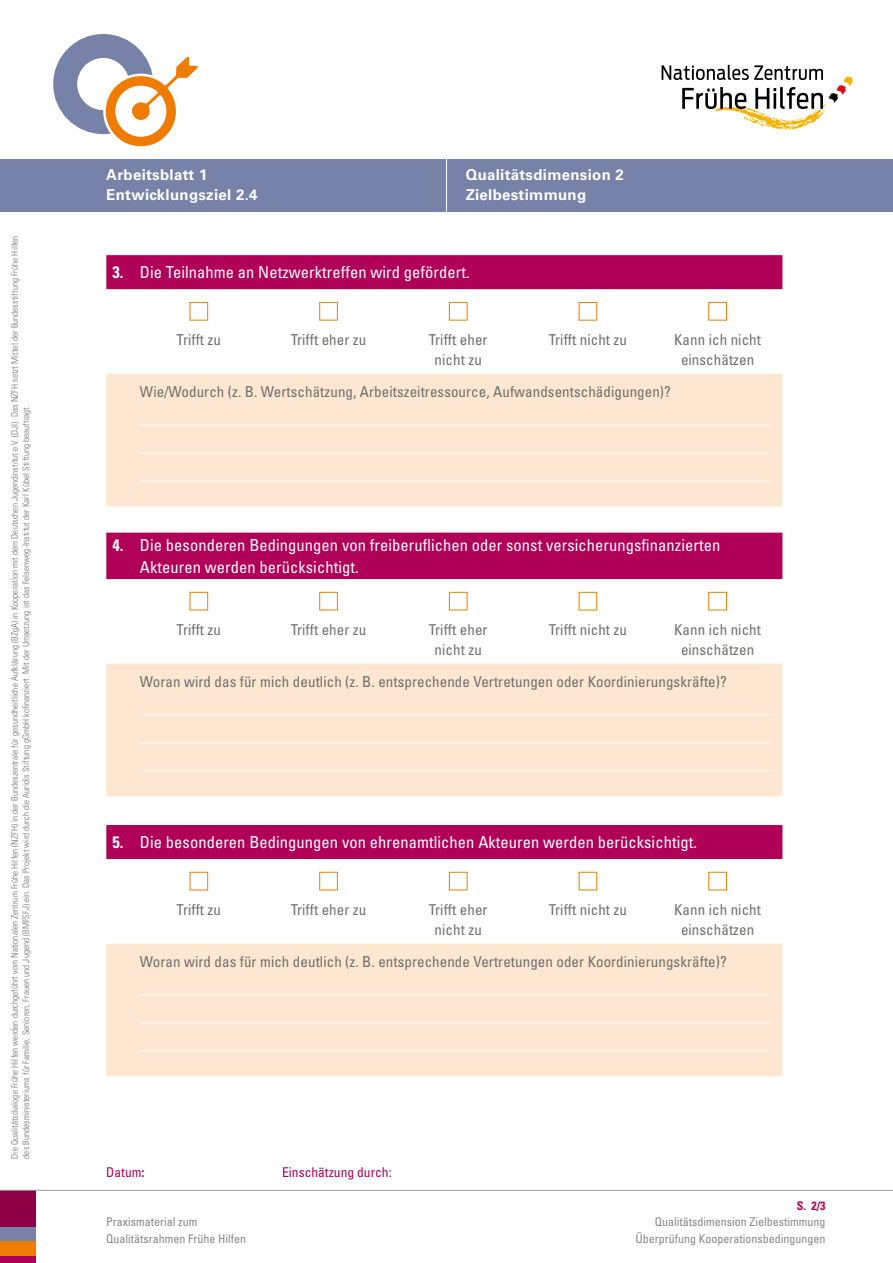
<style>
.page{position:relative;width:893px;height:1263px;background:#fff}
.page>*{position:absolute;margin:0;border:0;box-sizing:border-box;transform-origin:0 0}
.p_TKopf{font:condensed 16.5px/22.5px "Univers LT Std";letter-spacing:.005em;color:#fff}
.p_TKopf-2{font:700 condensed 16.5px "Univers LT Std";color:#fff}
.Text_Univers_10_13_pt{font:condensed 15px/19.5px "Univers LT Std";letter-spacing:.005em;color:#6f6f6e;text-align:center}
.t1{font:700 15px/19.5px "Univers LT Std";letter-spacing:.02em;color:#fff}
.t2{font:condensed 13.5px "Univers LT Std";color:#b10057}
.t3{font:condensed 12px/16.5px "Univers LT Std";color:#878786;text-align:right}
.t4{font:700 condensed 12px "Univers LT Std";color:#b10057}
.t5{font:300 condensed 9px/11.2px "Univers LT Std";letter-spacing:.01em;color:#6f6f6e}
.s1{font-weight:700}
</style>
<div class="page">
<div style="left:0;top:1255px;width:35px;height:8px;background:#b10057"></div>
<div style="left:0;top:1191px;width:35px;height:36px;background:#8d0044"></div>
<div style="left:0;top:1227px;width:35px;height:14px;background:#7782a8"></div>
<div style="left:0;top:1241px;width:35px;height:14px;background:#ef7c00"></div>
<div style="left:0;top:159px;width:893px;height:53px;background:#7782a8"></div>
<hr style="left:446px;top:147px;width:1px;height:74px;background:#fff">
<hr style="left:0;top:1190px;width:893px;height:1px;background:#9c9d9d">
<div style="left:53px;top:34px;width:100px;height:100px;border:24px solid #7682a7;border-radius:50%"></div>
<svg style="left:101px;top:52px;width:97px;height:95px"></svg>
<svg style="left:662px;top:65px;width:191px;height:65px"></svg>
<div style="left:106px;top:255px;width:676px;height:34px;background:#b10057"></div>
<div style="left:106px;top:374px;width:676px;height:132px;background:#fde7d1"></div>
<svg style="left:189px;top:302px;width:19px;height:19px"></svg>
<svg style="left:319px;top:302px;width:19px;height:19px"></svg>
<svg style="left:449px;top:302px;width:19px;height:19px"></svg>
<svg style="left:579px;top:302px;width:18px;height:19px"></svg>
<svg style="left:708px;top:302px;width:19px;height:19px"></svg>
<hr style="left:140px;top:425px;width:631px;height:1px;background:#fff">
<hr style="left:140px;top:453px;width:631px;height:1px;background:#fff">
<hr style="left:140px;top:481px;width:631px;height:1px;background:#fff">
<div style="left:106px;top:533px;width:676px;height:46px;background:#b10057"></div>
<div style="left:106px;top:664px;width:676px;height:132px;background:#fde7d1"></div>
<svg style="left:189px;top:592px;width:19px;height:18px"></svg>
<svg style="left:319px;top:592px;width:19px;height:18px"></svg>
<svg style="left:449px;top:592px;width:19px;height:18px"></svg>
<svg style="left:579px;top:592px;width:18px;height:18px"></svg>
<svg style="left:708px;top:592px;width:19px;height:18px"></svg>
<hr style="left:140px;top:715px;width:631px;height:1px;background:#fff">
<hr style="left:140px;top:743px;width:631px;height:1px;background:#fff">
<hr style="left:140px;top:771px;width:631px;height:1px;background:#fff">
<div style="left:106px;top:825px;width:676px;height:34px;background:#b10057"></div>
<div style="left:106px;top:944px;width:676px;height:132px;background:#fde7d1"></div>
<svg style="left:189px;top:872px;width:19px;height:18px"></svg>
<svg style="left:319px;top:872px;width:19px;height:18px"></svg>
<svg style="left:449px;top:872px;width:19px;height:18px"></svg>
<svg style="left:579px;top:872px;width:18px;height:18px"></svg>
<svg style="left:708px;top:872px;width:19px;height:18px"></svg>
<hr style="left:140px;top:994px;width:631px;height:1px;background:#fff">
<hr style="left:140px;top:1022px;width:631px;height:1px;background:#fff">
<hr style="left:140px;top:1050px;width:631px;height:1px;background:#fff">
<p class="t5" style="left:9px;top:1158px;width:924px;rotate:-90deg">Die Qualitätsdialoge Frühe Hilfen werden durchgeführt vom Nationalen Zentrum Frühe Hilfen (NZFH) in der Bundeszentrale für gesundheitliche Aufklärung (BZgA) in Kooperation mit dem Deutschen Jugendinstitut e.V. (DJI). Das NZFH setzt Mittel der Bundesstiftung Frühe Hilfen des Bundesministeriums für Familie, Senioren, Frauen und Jugend (BMFSFJ) ein. Das Projekt wird durch die Auridis Stiftung gGmbH kofinanziert. Mit der Umsetzung ist das Felsenweg-Institut der Karl Kübel Stiftung beauftragt.</p>
<p class="t1" style="left:106px;top:165px;width:153px">Arbeitsblatt 1<br>Entwicklungsziel 2.4</p>
<p class="t1" style="left:466px;top:165px;width:160px">Qualitätsdimension 2<br>Zielbestimmung</p>
<p class="p_TKopf-2" style="left:112px;top:262px;width:13px">3.</p>
<p class="p_TKopf" style="left:140px;top:261px;width:331px">Die Teilnahme an Netzwerktreffen wird gefördert.</p>
<p class="Text_Univers_10_13_pt" style="left:177px;top:330px;width:46px">Trifft zu</p>
<p class="Text_Univers_10_13_pt" style="left:291px;top:330px;width:77px">Trifft eher zu</p>
<p class="Text_Univers_10_13_pt" style="left:429px;top:330px;width:60px">Trifft eher nicht zu</p>
<p class="Text_Univers_10_13_pt" style="left:549px;top:330px;width:80px">Trifft nicht zu</p>
<p class="Text_Univers_10_13_pt" style="left:674px;top:330px;width:88px">Kann ich nicht einschätzen</p>
<p class="Text_Univers_10_13_pt" style="left:140px;top:382px;width:532px">Wie/Wodurch (z. B. Wertschätzung, Arbeitszeitressource, Aufwandsentschädigungen)?</p>
<p class="p_TKopf-2" style="left:112px;top:535px;width:13px">4.</p>
<p class="p_TKopf" style="left:140px;top:533px;width:582px">Die besonderen Bedingungen von freiberuflichen oder sonst versicherungsfinanzierten<br>Akteuren werden berücksichtigt.</p>
<p class="Text_Univers_10_13_pt" style="left:177px;top:620px;width:46px">Trifft zu</p>
<p class="Text_Univers_10_13_pt" style="left:291px;top:620px;width:77px">Trifft eher zu</p>
<p class="Text_Univers_10_13_pt" style="left:429px;top:620px;width:60px">Trifft eher nicht zu</p>
<p class="Text_Univers_10_13_pt" style="left:549px;top:620px;width:80px">Trifft nicht zu</p>
<p class="Text_Univers_10_13_pt" style="left:674px;top:620px;width:88px">Kann ich nicht einschätzen</p>
<p class="Text_Univers_10_13_pt" style="left:140px;top:672px;width:588px">Woran wird das für mich deutlich (z. B. entsprechende Vertretungen oder Koordinierungskräfte)?</p>
<p class="p_TKopf-2" style="left:112px;top:832px;width:13px">5.</p>
<p class="p_TKopf" style="left:140px;top:831px;width:559px">Die besonderen Bedingungen von ehrenamtlichen Akteuren werden berücksichtigt.</p>
<p class="Text_Univers_10_13_pt" style="left:177px;top:900px;width:46px">Trifft zu</p>
<p class="Text_Univers_10_13_pt" style="left:291px;top:900px;width:77px">Trifft eher zu</p>
<p class="Text_Univers_10_13_pt" style="left:429px;top:900px;width:60px">Trifft eher nicht zu</p>
<p class="Text_Univers_10_13_pt" style="left:549px;top:900px;width:80px">Trifft nicht zu</p>
<p class="Text_Univers_10_13_pt" style="left:674px;top:900px;width:88px">Kann ich nicht einschätzen</p>
<p class="Text_Univers_10_13_pt" style="left:140px;top:952px;width:588px">Woran wird das für mich deutlich (z. B. entsprechende Vertretungen oder Koordinierungskräfte)?</p>
<p class="t2" style="left:106px;top:1163px;width:40px">Datum<span class="s1">:</span></p>
<p class="t2" style="left:282px;top:1163px;width:111px">Einschätzung durch:</p>
<p class="t3" style="left:106px;top:1213px;width:141px;text-align:left">Praxismaterial zum<br>Qualitätsrahmen Frühe Hilfen</p>
<p class="t4" style="left:797px;top:1198px;width:30px">S. 2/3</p>
<p class="t3" style="left:635px;top:1213px;width:191px">Qualitätsdimension Zielbestimmung<br>Überprüfung Kooperationsbedingungen</p>
</div>
